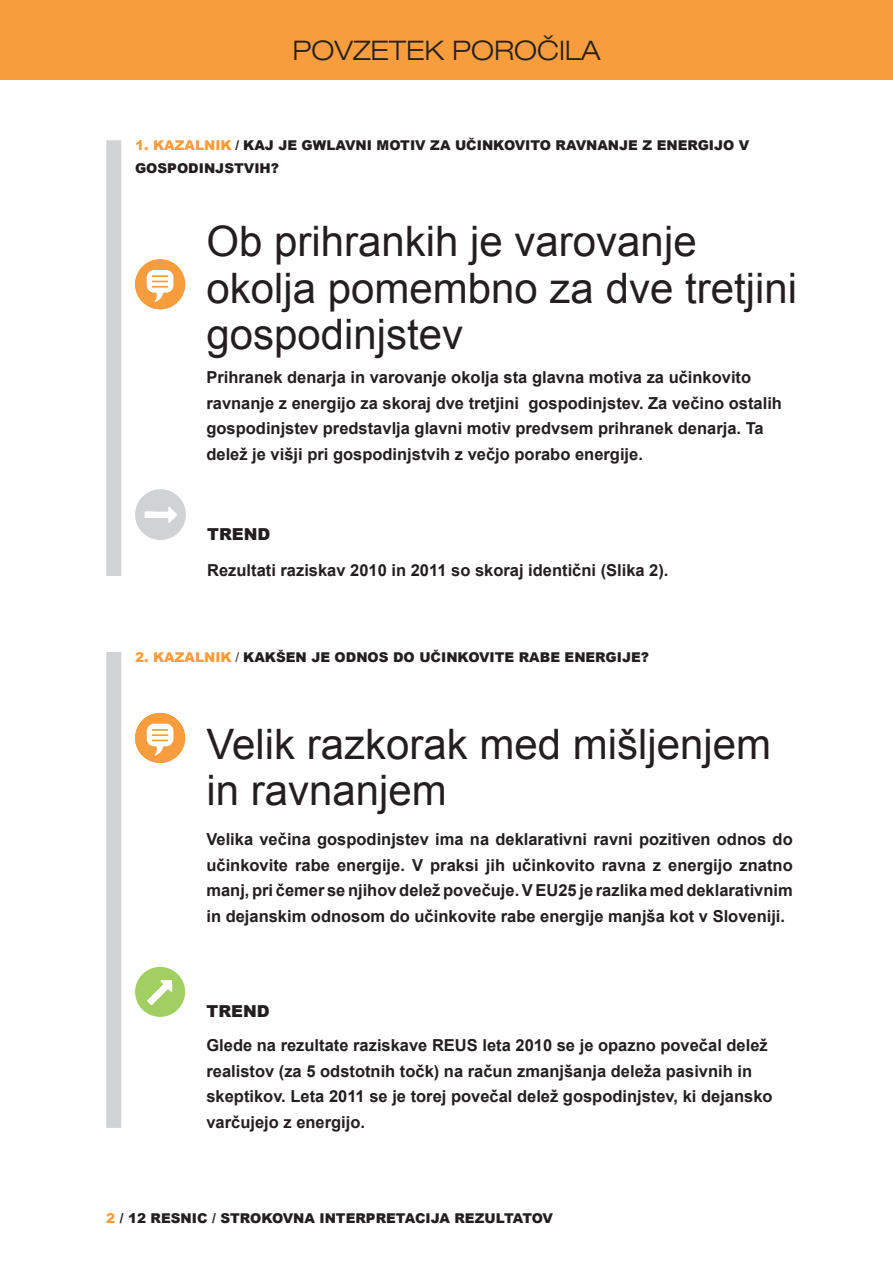
<style>
.page{position:relative;width:893px;height:1263px;background:#fff}
.page>*{position:absolute;margin:0;border:0;box-sizing:border-box;transform-origin:0 0}
.t1{font:42px/46.2px "Arial";color:#231f20}
.t2{font:300 expanded 27px "Helvetica Neue LT Pro";color:#231f20}
.t3{font:700 16.5px/25.5px "Arial";color:#231f20}
.t4{font:900 16.5px "Arial";color:#231f20}
.t5{font:900 13.5px/22.5px "Arial";color:#231f20}
.s1{color:#f89d3d}
.s2{font-weight:700}
.s3{font-weight:400}
</style>
<div class="page">
<div style="left:0;top:0;width:893px;height:79px;background:#f89d3d"></div>
<div style="left:106px;top:140px;width:15px;height:436px;background:#d1d2d4"></div>
<div style="left:135px;top:259px;width:50px;height:50px;background:#f89d3d;border-radius:50%"></div>
<svg style="left:147px;top:270px;width:26px;height:32px"></svg>
<svg style="left:135px;top:489px;width:51px;height:51px"></svg>
<div style="left:106px;top:652px;width:15px;height:476px;background:#d1d2d4"></div>
<div style="left:135px;top:713px;width:50px;height:50px;background:#f89d3d;border-radius:50%"></div>
<svg style="left:147px;top:724px;width:26px;height:32px"></svg>
<div style="left:135px;top:967px;width:50px;height:50px;background:#a2cf62;border-radius:50%"></div>
<svg style="left:147px;top:980px;width:25px;height:25px"></svg>
<h2 class="t2" style="left:292px;top:41px;width:310px">POVZETEK POROČILA</h2>
<p class="t5" style="left:135px;top:134px;width:616px"><span class="s1">1. KAZALNIK</span> <span class="s2">/</span> KAJ JE GWLAVNI MOTIV ZA UČINKOVITO RAVNANJE Z ENERGIJO V<br>GOSPODINJSTVIH?</p>
<h1 class="t1" style="left:206px;top:219px;width:592px">Ob prihrankih je varovanje okolja pomembno za dve tretjini gospodinjstev</h1>
<p class="t3" style="left:206px;top:365px;width:577px">Prihranek denarja in varovanje okolja sta glavna motiva za učinkovito ravnanje z energijo za skoraj dve tretjini gospodinjstev. Za večino ostalih gospodinjstev predstavlja glavni motiv predvsem prihranek denarja. Ta delež je višji pri gospodinjstvih z večjo porabo energije.</p>
<p class="t4" style="left:207px;top:522px;width:65px">TREND</p>
<p class="t3" style="left:207px;top:558px;width:463px">Rezultati raziskav 2010 in 2011 so skoraj identični (Slika 2).</p>
<p class="t5" style="left:135px;top:645px;width:515px"><span class="s1">2. KAZALNIK</span> <span class="s3">/</span> KAKŠEN JE ODNOS DO UČINKOVITE RABE ENERGIJE?</p>
<h1 class="t1" style="left:206px;top:721px;width:566px">Velik razkorak med mišljenjem in ravnanjem</h1>
<p class="t3" style="left:206px;top:827px;width:588px;text-align:justify">Velika večina gospodinjstev ima na deklarativni ravni pozitiven odnos do učinkovite rabe energije. V praksi jih učinkovito ravna z energijo znatno manj, pri čemer se njihov delež povečuje. V EU25 je razlika med deklarativnim in dejanskim odnosom do učinkovite rabe energije manjša kot v Sloveniji.</p>
<p class="t4" style="left:206px;top:999px;width:65px">TREND</p>
<p class="t3" style="left:206px;top:1033px;width:568px">Glede na rezultate raziskave REUS leta 2010 se je opazno povečal delež realistov (za 5 odstotnih točk) na račun zmanjšanja deleža pasivnih in skeptikov. Leta 2011 se je torej povečal delež gospodinjstev, ki dejansko varčujejo z energijo.</p>
<p class="t5" style="left:106px;top:1206px;width:448px"><span class="s1">2</span> / 12 RESNIC / STROKOVNA INTERPRETACIJA REZULTATOV</p>
</div>
